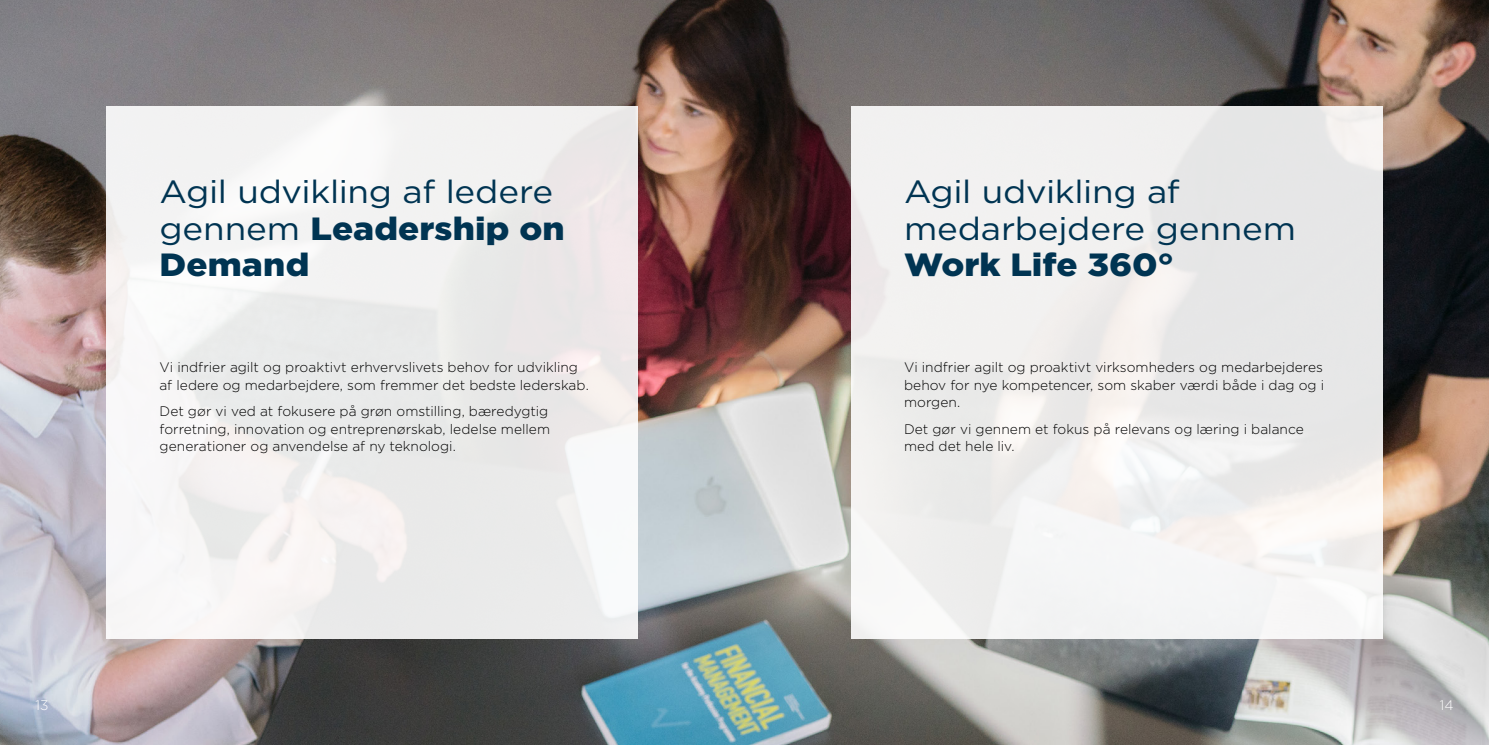
<style>
.page{position:relative;width:1489px;height:745px;background:#fff}
.page>*{position:absolute;margin:0;border:0;box-sizing:border-box;transform-origin:0 0}
.t1{font:32px/36.6px "Gotham";letter-spacing:-.01em;color:#003452;scale:1.09 1}
.t2{font:900 32px "Gotham";color:#003452;scale:1.09 1}
.t3{font:300 13.75px/17.5px "Gotham";color:#000}
.t4{font:300 13.75px "Gotham";color:#fff}
.s1{font-weight:900}
</style>
<div class="page">
<img style="left:0;top:0;width:1488px;height:744px">
<div style="left:850px;top:106px;width:532px;height:532px;background:#f1f0ef"></div>
<div style="left:106px;top:106px;width:532px;height:532px;background:#f2f1f0"></div>
<h1 class="t1" style="left:159px;top:172px;width:373px">Agil udvikling af ledere gennem <span class="s1">Leadership on<br>Demand</span></h1>
<p class="t3" style="left:159px;top:358px;width:431px">Vi indfrier agilt og proaktivt erhvervslivets behov for udvikling af ledere og medarbejdere, som fremmer det bedste lederskab.</p>
<p class="t3" style="left:159px;top:402px;width:392px">Det gør vi ved at fokusere på grøn omstilling, bæredygtig forretning, innovation og entreprenørskab, ledelse mellem generationer og anvendelse af ny teknologi.</p>
<h1 class="t1" style="left:904px;top:172px;width:361px">Agil udvikling af medarbejdere gennem</h1>
<h1 class="t2" style="left:904px;top:243px;width:249px">Work Life 360°</h1>
<p class="t3" style="left:904px;top:358px;width:422px;text-align:justify">Vi indfrier agilt og proaktivt virksomheders og medarbejderes behov for nye kompetencer, som skaber værdi både i dag og i morgen.</p>
<p class="t3" style="left:904px;top:419px;width:401px">Det gør vi gennem et fokus på relevans og læring i balance med det hele liv.</p>
<p class="t4" style="left:35px;top:695px;width:14px">13</p>
<p class="t4" style="left:1439px;top:695px;width:15px">14</p>
</div>
